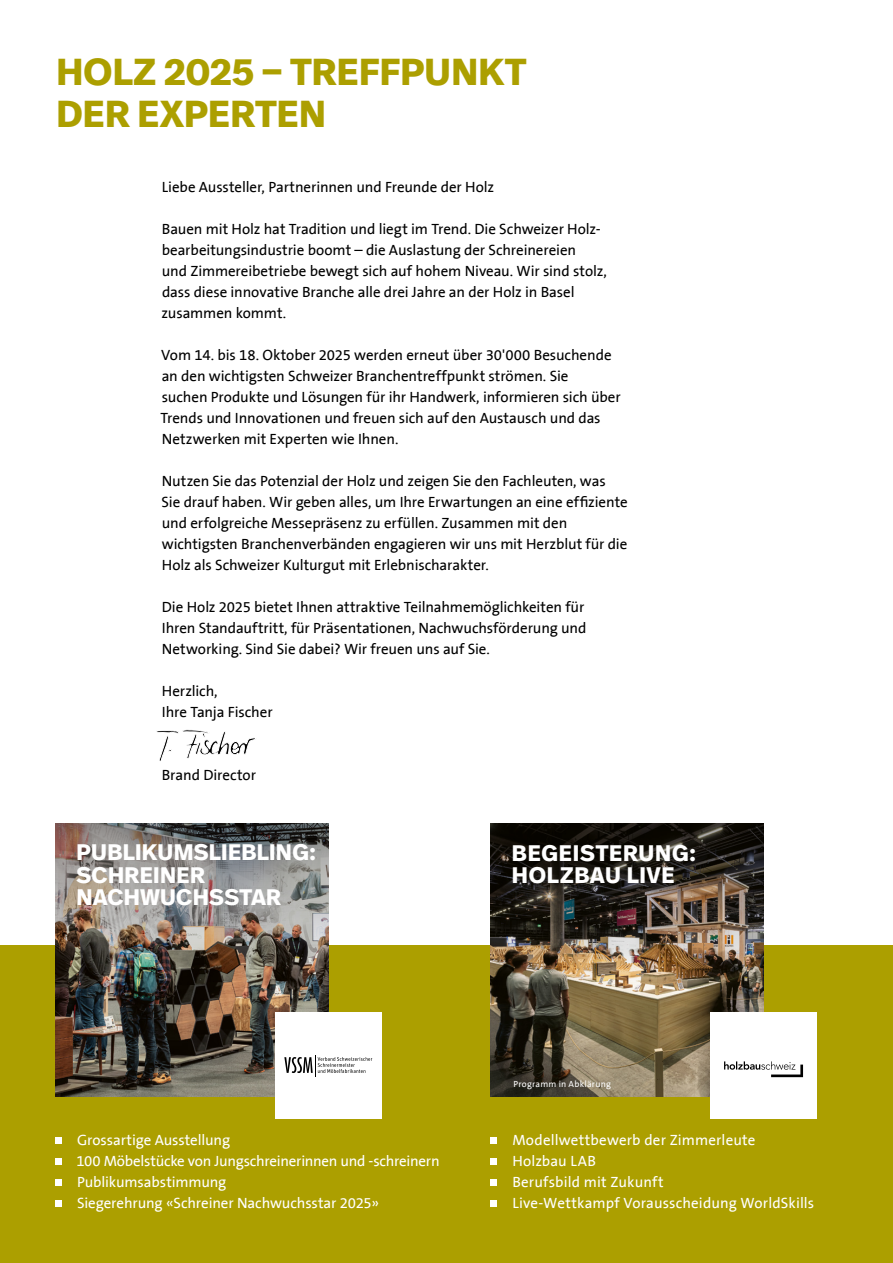
<style>
.page{position:relative;width:893px;height:1263px;background:#fff}
.page>*{position:absolute;margin:0;border:0;box-sizing:border-box;transform-origin:0 0}
.t1{font:700 37.5px/42px "Real Head Pro";letter-spacing:.01em;color:#ac9f00}
.t2{font:700 22.5px/22.5px "Real Head Pro";letter-spacing:.02em;color:#fff}
.t3{font:15px/21px "MCH The Sans";letter-spacing:-.01em;color:#000}
.t4{font:15px/21px "MCH The Sans";letter-spacing:-.005em;color:#fff}
.t5{font:9px "MCH The Sans";letter-spacing:.025em;color:#fff}
</style>
<div class="page">
<svg style="left:157px;top:730px;width:99px;height:31px"></svg>
<div style="left:0;top:945px;width:893px;height:318px;background:#ac9f00"></div>
<img style="left:55px;top:985px;width:273px;height:111px">
<div style="left:55px;top:1138px;width:7px;height:6px;background:#fff"></div>
<div style="left:55px;top:1159px;width:7px;height:6px;background:#fff"></div>
<div style="left:55px;top:1180px;width:7px;height:6px;background:#fff"></div>
<div style="left:55px;top:1201px;width:7px;height:6px;background:#fff"></div>
<div style="left:275px;top:1012px;width:106px;height:107px;background:#fff"></div>
<svg style="left:284px;top:1055px;width:88px;height:21px"></svg>
<img style="left:490px;top:985px;width:273px;height:111px">
<div style="left:490px;top:1138px;width:7px;height:6px;background:#fff"></div>
<div style="left:490px;top:1159px;width:7px;height:6px;background:#fff"></div>
<div style="left:490px;top:1180px;width:7px;height:6px;background:#fff"></div>
<div style="left:490px;top:1201px;width:7px;height:6px;background:#fff"></div>
<img style="left:490px;top:823px;width:273px;height:162px">
<div style="left:710px;top:1012px;width:107px;height:107px;background:#fff"></div>
<svg style="left:724px;top:1061px;width:79px;height:16px"></svg>
<img style="left:55px;top:823px;width:273px;height:162px">
<h1 class="t1" style="left:56px;top:50px;width:471px">HOLZ 2025 – TREFFPUNKT<br>DER EXPERTEN</h1>
<p class="t3" style="left:162px;top:177px;width:334px">Liebe Aussteller, Partnerinnen und Freunde der Holz</p>
<p class="t3" style="left:161px;top:219px;width:447px">Bauen mit Holz hat Tradition und liegt im Trend. Die Schweizer Holz&shy;bearbeitungsindustrie boomt – die Auslastung der Schreinereien<br>und Zimmereibetriebe bewegt sich auf hohem Niveau. Wir sind stolz, dass diese innovative Branche alle drei Jahre an der Holz in Basel zusammen kommt.</p>
<p class="t3" style="left:160px;top:345px;width:462px">Vom 14. bis 18. Oktober 2025 werden erneut über 30'000 Besuchende an den wichtigsten Schweizer Branchentreffpunkt strömen. Sie<br>suchen Produkte und Lösungen für ihr Handwerk, informieren sich über Trends und Innovationen und freuen sich auf den Austausch und das Netzwerken mit Experten wie Ihnen.</p>
<p class="t3" style="left:162px;top:471px;width:468px">Nutzen Sie das Potenzial der Holz und zeigen Sie den Fachleuten, was Sie drauf haben. Wir geben alles, um Ihre Erwartungen an eine effiziente und erfolgreiche Messepräsenz zu erfüllen. Zusammen mit den wichtigsten Branchenverbänden engagieren wir uns mit Herzblut für die Holz als Schweizer Kulturgut mit Erlebnischarakter.</p>
<p class="t3" style="left:162px;top:597px;width:426px">Die Holz 2025 bietet Ihnen attraktive Teilnahmemöglichkeiten für<br>Ihren Standauftritt, für Präsentationen, Nachwuchsförderung und<br>Networking. Sind Sie dabei? Wir freuen uns auf Sie.</p>
<p class="t3" style="left:162px;top:681px;width:112px">Herzlich,<br>Ihre Tanja Fischer</p>
<p class="t3" style="left:162px;top:765px;width:96px">Brand Director</p>
<h2 class="t2" style="left:77px;top:841px;width:241px">PUBLIKUMSLIEBLING:<br>SCHREINER<br>NACHWUCHSSTAR</h2>
<h2 class="t2" style="left:512px;top:841px;width:186px">BEGEISTERUNG:<br>HOLZBAU LIVE</h2>
<p class="t5" style="left:513px;top:1080px;width:99px">Programm in Abklärung</p>
<p class="t4" style="left:76px;top:1130px;width:365px">Grossartige Ausstellung<br>100 Möbelstücke von Jungschreinerinnen und -schreinern Publikumsabstimmung<br>Siegerehrung «Schreiner Nachwuchsstar 2025»</p>
<p class="t4" style="left:512px;top:1130px;width:303px">Modellwettbewerb der Zimmerleute<br>Holzbau LAB<br>Berufsbild mit Zukunft<br>Live-Wettkampf Vorausscheidung WorldSkills</p>
</div>
